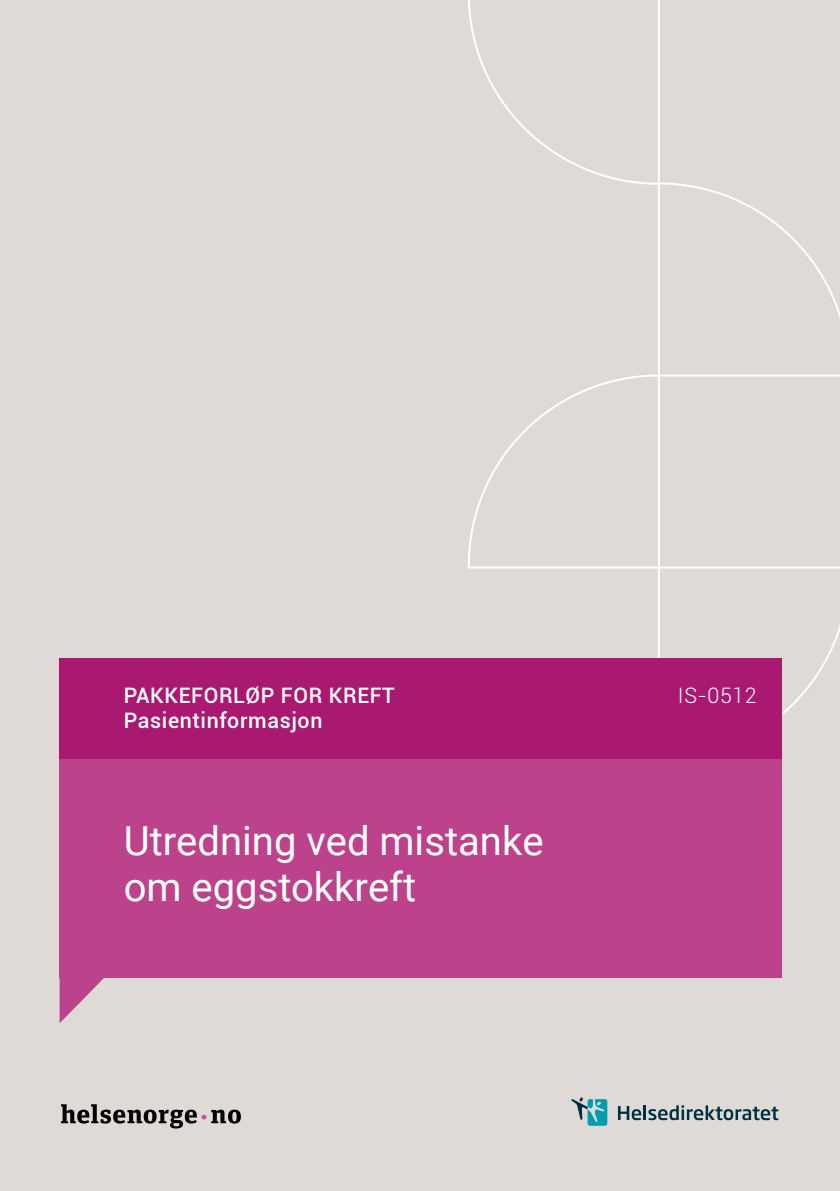
<style>
.page{position:relative;width:840px;height:1191px;background:#fff}
.page>*{position:absolute;margin:0;border:0;box-sizing:border-box;transform-origin:0 0}
.t1{font:40px/46px "Roboto";color:#fff}
.t2{font:500 21.4px "Roboto";letter-spacing:.03em;color:#fff}
.t3{font:300 21.4px "Roboto";letter-spacing:.03em;color:#fff}
</style>
<div class="page">
<div style="left:0;top:0;width:839px;height:1191px;background:#dfdad6"></div>
<svg style="left:61px;top:1104px;width:180px;height:24px"></svg>
<svg style="left:618px;top:1105px;width:159px;height:15px"></svg>
<svg style="left:571px;top:1097px;width:36px;height:28px"></svg>
<svg style="left:468px;top:0;width:371px;height:761px"></svg>
<div style="left:60px;top:748px;width:721px;height:230px;background:#bd428c"></div>
<svg style="left:60px;top:978px;width:44px;height:45px"></svg>
<div style="left:60px;top:658px;width:721px;height:100px;background:#a91972"></div>
<p class="t2" style="left:124px;top:680px;width:272px">PAKKEFORLØP FOR KREFT</p>
<p class="t2" style="left:124px;top:705px;width:200px">Pasientinformasjon</p>
<p class="t1" style="left:124px;top:816px;width:421px">Utredning ved mistanke om eggstokkreft</p>
<p class="t3" style="left:677px;top:680px;width:80px">IS-0512</p>
</div>
